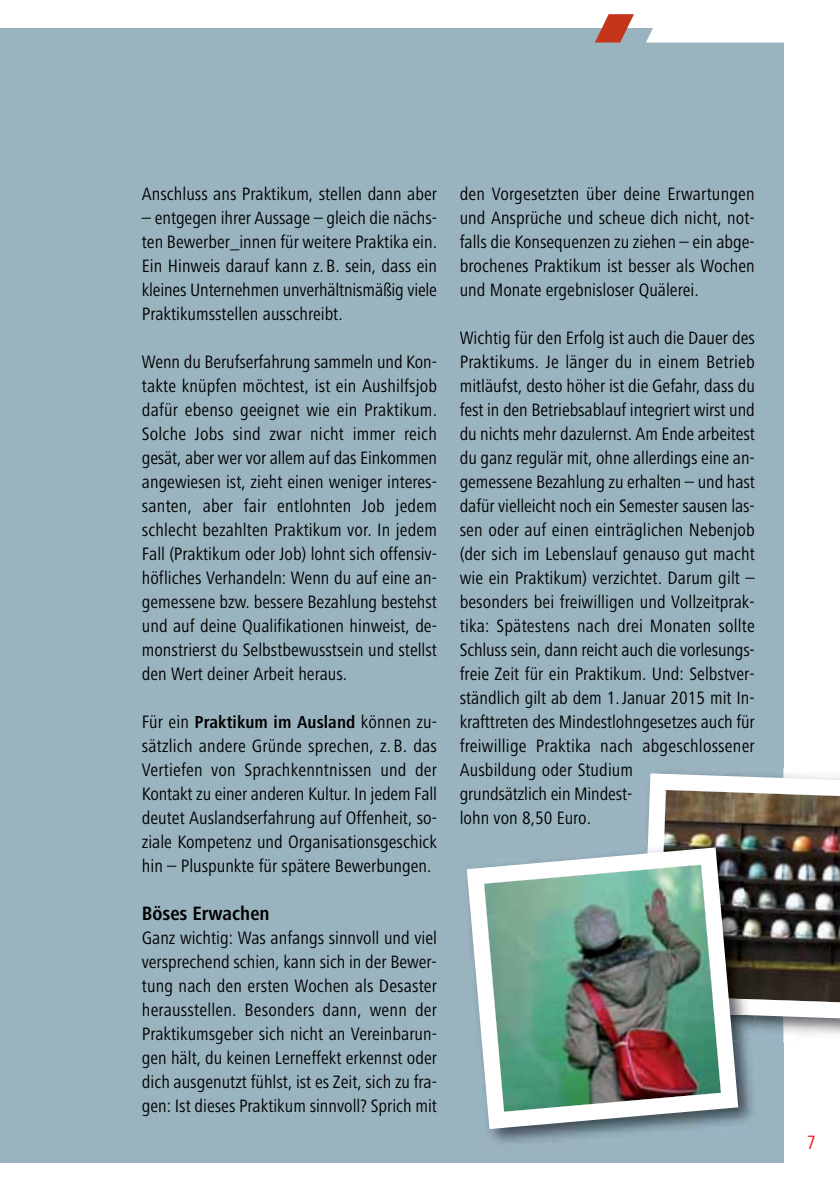
<style>
.page{position:relative;width:840px;height:1191px;background:#fff}
.page>*{position:absolute;margin:0;border:0;box-sizing:border-box;transform-origin:0 0}
.t1{font:700 condensed 20px "Frutiger Next LT";color:#000}
.t2{font:condensed 20px "Frutiger Next LT";color:#ed1d24}
.t3{font:condensed 18.6px/24px "Frutiger Next LT";color:#000;text-align:justify}
.t4{font:700 condensed 18px "Frutiger Next LT";letter-spacing:.005em;color:#000}
.s1{font-weight:400;font-size:18.6px}
</style>
<div class="page">
<div style="left:0;top:28px;width:782px;height:1134px;background:#9ab4bf"></div>
<svg style="left:595px;top:14px;width:38px;height:29px"></svg>
<svg style="left:646px;top:28px;width:138px;height:15px;background:#f9fafb"></svg>
<img style="left:782px;top:1027px;width:57px;height:19px">
<img style="left:648px;top:765px;width:191px;height:262px">
<img style="left:492px;top:845px;width:273px;height:298px">
<img style="left:746px;top:844px;width:11px;height:197px">
<img style="left:658px;top:836px;width:95px;height:163px">
<img style="left:466px;top:838px;width:280px;height:299px">
<p class="t3" style="left:142px;top:183px;width:296px">Anschluss ans Praktikum, stellen dann aber</p>
<p class="t3" style="left:142px;top:207px;width:296px">– entgegen ihrer Aussage – gleich die nächs&shy;ten Bewerber_innen für weitere Praktika ein.<br>Ein Hinweis darauf kann z. B. sein, dass ein kleines Unternehmen unverhältnismäßig viele Praktikumsstellen ausschreibt.</p>
<p class="t3" style="left:142px;top:351px;width:296px">Wenn du Berufserfahrung sammeln und Kon&shy;takte knüpfen möchtest, ist ein Aushilfsjob dafür ebenso geeignet wie ein Praktikum.<br>Solche Jobs sind zwar nicht immer reich gesät, aber wer vor allem auf das Einkommen angewiesen ist, zieht einen weniger interes&shy;santen, aber fair entlohnten Job jedem schlecht bezahlten Praktikum vor. In jedem Fall (Praktikum oder Job) lohnt sich offensiv&shy;höfliches Verhandeln: Wenn du auf eine an&shy;gemessene bzw. bessere Bezahlung bestehst und auf deine Qualifikationen hinweist, de&shy;monstrierst du Selbstbewusstsein und stellst den Wert deiner Arbeit heraus.</p>
<p class="t4" style="left:142px;top:715px;width:296px"><span class="s1">Für ein</span> Praktikum im Ausland <span class="s1">können zu-</span></p>
<p class="t3" style="left:142px;top:735px;width:296px">sätzlich andere Gründe sprechen, z. B. das Vertiefen von Sprachkenntnissen und der Kontakt zu einer anderen Kultur. In jedem Fall deutet Auslandserfahrung auf Offenheit, so&shy;ziale Kompetenz und Organisationsgeschick hin – Pluspunkte für spätere Bewerbungen.</p>
<p class="t1" style="left:142px;top:905px;width:129px">Böses Erwachen</p>
<p class="t3" style="left:142px;top:927px;width:296px">Ganz wichtig: Was anfangs sinnvoll und viel versprechend schien, kann sich in der Bewer&shy;tung nach den ersten Wochen als Desaster herausstellen. Besonders dann, wenn der Praktikumsgeber sich nicht an Vereinbarun&shy;gen hält, du keinen Lerneffekt erkennst oder dich ausgenutzt fühlst, ist es Zeit, sich zu fra&shy;gen: Ist dieses Praktikum sinnvoll? Sprich mit</p>
<p class="t3" style="left:459px;top:183px;width:296px">den Vorgesetzten über deine Erwartungen und Ansprüche und scheue dich nicht, not&shy;falls die Konsequenzen zu ziehen – ein abge&shy;brochenes Praktikum ist besser als Wochen und Monate ergebnisloser Quälerei.</p>
<p class="t3" style="left:459px;top:327px;width:296px;text-align:left">Wichtig für den Erfolg ist auch die Dauer des Praktikums. Je länger du in einem Betrieb mitläufst, desto höher ist die Gefahr, dass du fest in den Betriebsablauf integriert wirst und du nichts mehr dazulernst. Am Ende arbeitest du ganz regulär mit, ohne allerdings eine an&shy;gemessene Bezahlung zu erhalten – und hast dafür vielleicht noch ein Semester sausen las&shy;sen oder auf einen einträglichen Nebenjob (der sich im Lebenslauf genauso gut macht wie ein Praktikum) verzichtet. Darum gilt – besonders bei freiwilligen und Vollzeitprak&shy;tika: Spätestens nach drei Monaten sollte Schluss sein, dann reicht auch die vorlesungs&shy;freie Zeit für ein Praktikum. Und: Selbstver&shy;ständlich gilt ab dem 1. Januar 2015 mit In&shy;krafttreten des Mindestlohngesetzes auch für freiwillige Praktika nach abgeschlossener Ausbildung oder Studium<br>grundsätzlich ein Mindest-<br>lohn von 8,50 Euro.</p>
<p class="t2" style="left:806px;top:1134px;width:11px">7</p>
</div>
